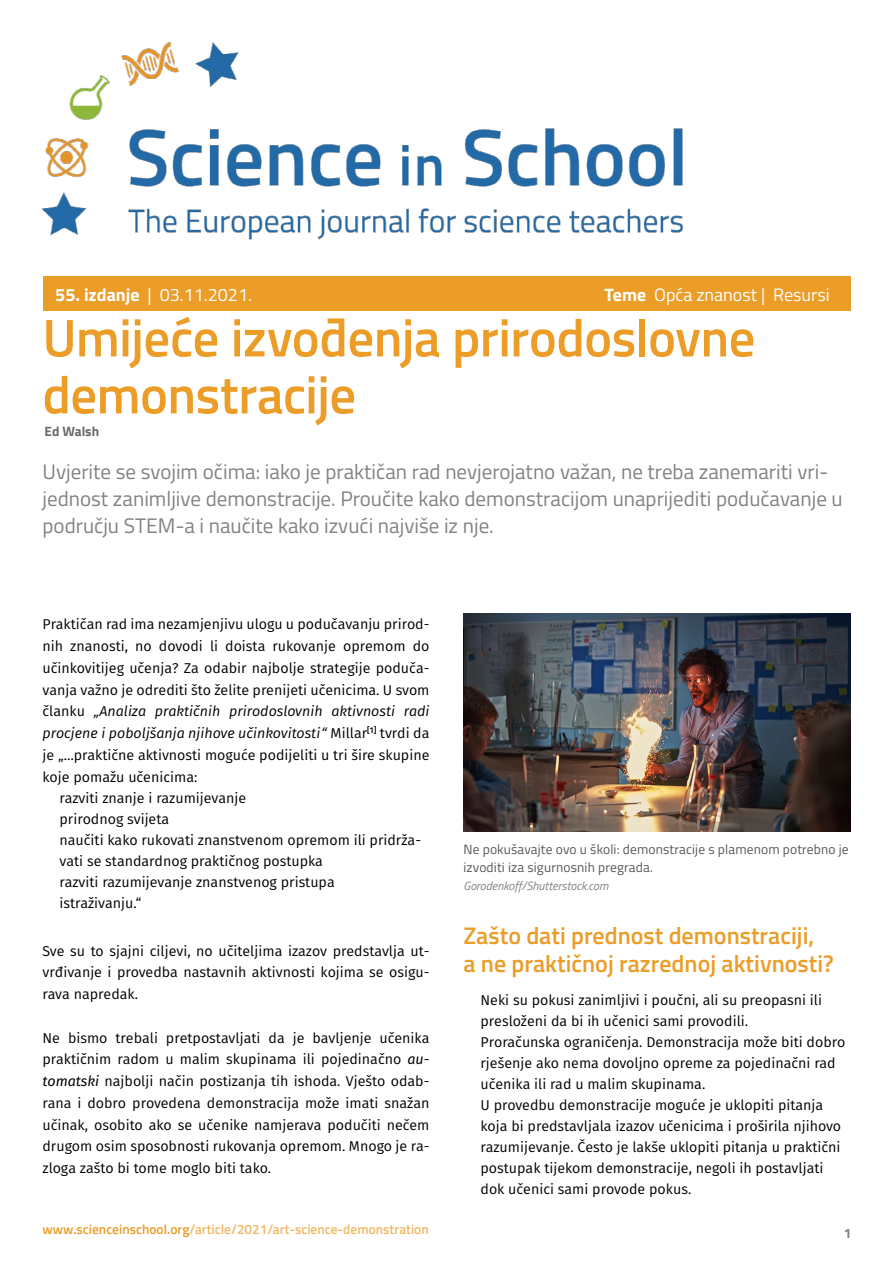
<style>
.page{position:relative;width:893px;height:1263px;background:#fff}
.page>*{position:absolute;margin:0;border:0;box-sizing:border-box;transform-origin:0 0}
.t1{font:600 52.95px/57px "Titillium Web";letter-spacing:-.01em;color:#eb9d28}
.t2{font:600 24px/28.5px "Titillium Web";color:#eb9d28}
.t3{font:21px/27px "Titillium Web";color:#808285}
.t4{font:18px "Titillium Web";color:#fff}
.t5{font:14.25px/21px "Fira Sans";color:#000;text-align:justify}
.t6{font:italic 14.25px "Fira Sans";color:#000}
.t7{font:13.5px/18px "Titillium Web";letter-spacing:.01em;color:#58595b}
.t8{font:600 13.5px "Titillium Web";color:#f0b864}
.t9{font:700 13.5px "Titillium Web";color:#696a6d}
.t10{font:700 13.5px "Titillium Web";color:#808285}
.t11{font:italic 12px "Titillium Web";color:#808285}
.s1{font-weight:700}
.s2{font-style:normal}
.s3{font-style:italic}
.s4{color:#eb9d28}
</style>
<div class="page">
<img style="left:43px;top:43px;width:640px;height:197px">
<div style="left:43px;top:276px;width:807px;height:35px;background:#eb9d28"></div>
<img style="left:463px;top:614px;width:387px;height:218px">
<p class="t4" style="left:55px;top:282px;width:198px"><span class="s1">55. izdanje</span> | 03.11.2021.</p>
<p class="t4" style="left:605px;top:282px;width:227px"><span class="s1">Teme</span> Opća znanost | Resursi</p>
<h1 class="t1" style="left:43px;top:307px;width:714px">Umijeće izvođenja prirodoslovne demonstracije</h1>
<p class="t9" style="left:45px;top:421px;width:56px">Ed Walsh</p>
<p class="t3" style="left:43px;top:457px;width:802px">Uvjerite se svojim očima: iako je praktičan rad nevjerojatno važan, ne treba zanemariti vri&shy;jednost zanimljive demonstracije. Proučite kako demonstracijom unaprijediti podučavanje u području STEM-a i naučite kako izvući najviše iz nje.</p>
<p class="t5" style="left:43px;top:613px;width:388px">Praktičan rad ima nezamjenjivu ulogu u podučavanju prirod-</p>
<p class="t5" style="left:43px;top:635px;width:388px">nih znanosti, no dovodi li doista rukovanje opremom do</p>
<p class="t5" style="left:43px;top:657px;width:388px">učinkovitijeg učenja? Za odabir najbolje strategije poduča-</p>
<p class="t5" style="left:43px;top:679px;width:388px">vanja važno je odrediti što želite prenijeti učenicima. U svom</p>
<p class="t6" style="left:43px;top:701px;width:388px"><span class="s2">članku</span> „Analiza praktičnih prirodoslovnih aktivnosti radi</p>
<p class="t6" style="left:43px;top:722px;width:388px">procjene i poboljšanja njihove učinkovitosti“ <span class="s2">Millar</span><sup>[1]</sup> <span class="s2">tvrdi da</span></p>
<p class="t5" style="left:43px;top:744px;width:388px">je „…praktične aktivnosti moguće podijeliti u tri šire skupine</p>
<p class="t5" style="left:43px;top:766px;width:156px">koje pomažu učenicima:</p>
<p class="t5" style="left:60px;top:787px;width:188px">razviti znanje i razumijevanje</p>
<p class="t5" style="left:60px;top:808px;width:111px">prirodnog svijeta</p>
<p class="t5" style="left:60px;top:829px;width:363px">naučiti kako rukovati znanstvenom opremom ili pridrža-</p>
<p class="t5" style="left:60px;top:850px;width:265px">vati se standardnog praktičnog postupka</p>
<p class="t5" style="left:60px;top:871px;width:277px">razviti razumijevanje znanstvenog pristupa</p>
<p class="t5" style="left:60px;top:892px;width:83px">istraživanju.“</p>
<p class="t5" style="left:43px;top:939px;width:388px;line-height:21.8px">Sve su to sjajni ciljevi, no učiteljima izazov predstavlja ut&shy;vrđivanje i provedba nastavnih aktivnosti kojima se osigu&shy;rava napredak.</p>
<p class="t5" style="left:43px;top:1026px;width:388px;line-height:21.8px">Ne bismo trebali pretpostavljati da je bavljenje učenika praktičnim radom u malim skupinama ili pojedinačno <span class="s3">au&shy;tomatski</span> najbolji način postizanja tih ishoda. Vješto odab&shy;rana i dobro provedena demonstracija može imati snažan učinak, osobito ako se učenike namjerava podučiti nečem drugom osim sposobnosti rukovanja opremom. Mnogo je ra&shy;zloga zašto bi tome moglo biti tako.</p>
<p class="t7" style="left:463px;top:840px;width:387px">Ne pokušavajte ovo u školi: demonstracije s plamenom potrebno je izvoditi iza sigurnosnih pregrada.</p>
<p class="t11" style="left:463px;top:877px;width:146px">Gorodenkoff/Shutterstock.com</p>
<h2 class="t2" style="left:463px;top:920px;width:372px">Zašto dati prednost demonstraciji,<br>a ne praktičnoj razrednoj aktivnosti?</h2>
<p class="t5" style="left:480px;top:989px;width:366px;text-align:left">Neki su pokusi zanimljivi i poučni, ali su preopasni ili presloženi da bi ih učenici sami provodili.<br>Proračunska ograničenja. Demonstracija može biti dobro rješenje ako nema dovoljno opreme za pojedinačni rad učenika ili rad u malim skupinama.<br>U provedbu demonstracije moguće je uklopiti pitanja koja bi predstavljala izazov učenicima i proširila njihovo razumijevanje. Često je lakše uklopiti pitanja u praktični postupak tijekom demonstracije, negoli ih postavljati dok učenici sami provode pokus.</p>
<p class="t8" style="left:43px;top:1219px;width:388px"><span class="s4">www.scienceinschool.org</span>/article/2021/art-science-demonstration</p>
<p class="t10" style="left:844px;top:1223px;width:9px">1</p>
</div>
